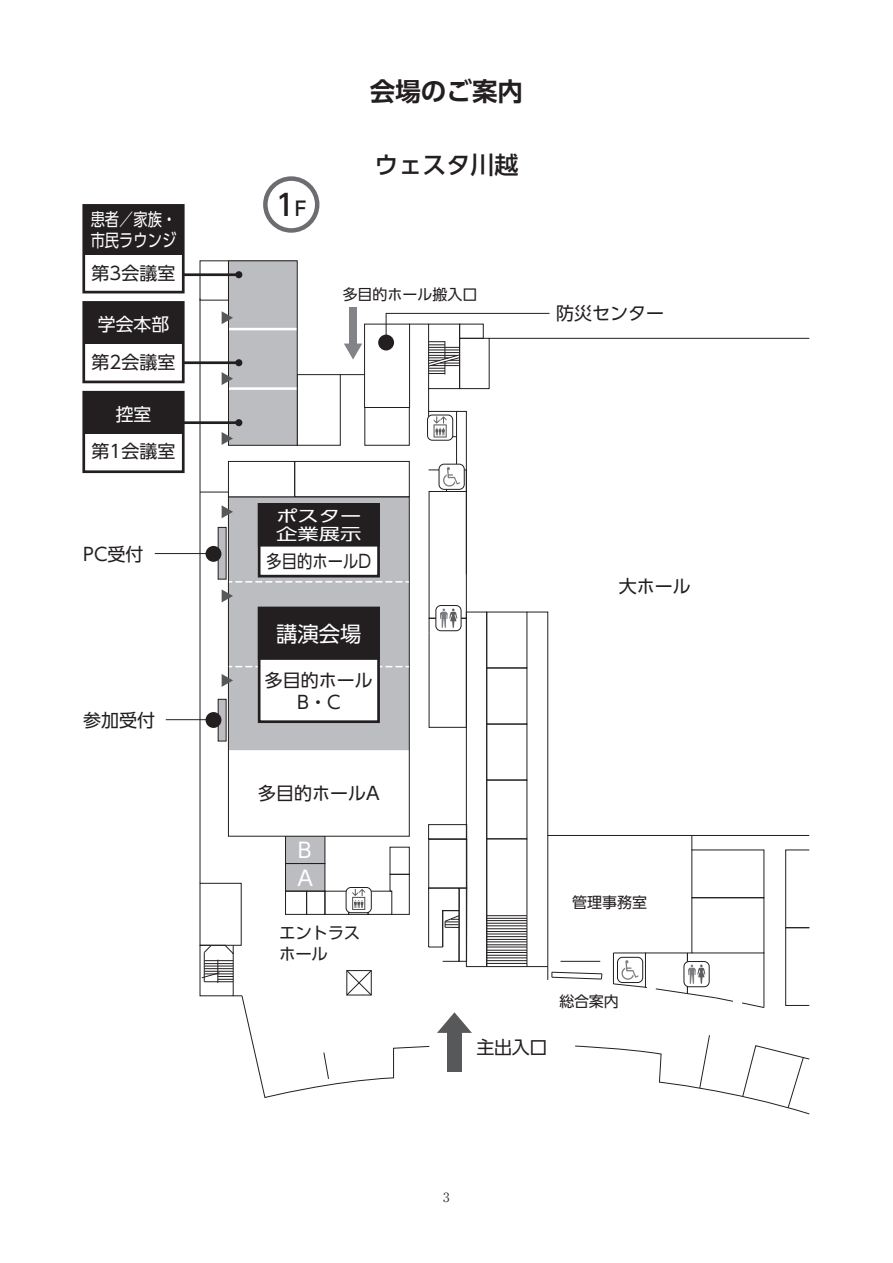
<style>
.page{position:relative;width:893px;height:1263px;background:#fff}
.page>*{position:absolute;margin:0;border:0;box-sizing:border-box;transform-origin:0 0}
.t1{font:500 29.25px "UD Shin Go Pr 6 N";color:#231f20}
.t2{font:700 25.5px "UD Shin Go Pr 6 N De";color:#231f20}
.t3{font:500 24px "UD Shin Go Pr 6 N";color:#231f20}
.t4{font:21.45px "UD Shin Go Pr 6 N";color:#fff}
.t5{font:20.85px/27.5px "UD Shin Go Pr 6 N";color:#fff}
.t6{font:18px/21.6px "UD Shin Go Pr 6 N";color:#231f20;text-align:center}
.t7{font:18px "UD Shin Go Pr 6 N";color:#231f20;scale:.85 1}
.t8{font:17.85px/21px "UD Shin Go Pr 6 N";color:#fff;scale:.8 1}
.t9{font:17.85px "UD Shin Go Pr 6 N";color:#fff}
.t10{font:16.5px/21px "UD Shin Go Pr 6 N";letter-spacing:-.02em;color:#231f20}
.t11{font:16.05px/18px "UD Shin Go Pr 6 N";color:#fff;scale:1.33 1}
.t12{font:15px "UD Shin Go Pr 6 N";color:#231f20}
.t13{font:300 12.75px "Ryumin Pr 6 N";color:#231f20}
.s1{font-size:19.5px}
</style>
<div class="page">
<div style="left:263px;top:176px;width:56px;height:57px;border:4px solid #6c6d70;border-radius:50%"></div>
<svg style="left:437px;top:337px;width:372px;height:665px"></svg>
<div style="left:286px;top:836px;width:39px;height:55px;background:#bcbdc0"></div>
<div style="left:691px;top:849px;width:73px;height:49px;border:1px solid #231f20"></div>
<hr style="left:763px;top:953px;width:1px;height:54px;background:#231f20">
<svg style="left:742px;top:1002px;width:23px;height:6px"></svg>
<hr style="left:687px;top:953px;width:1px;height:40px;background:#231f20">
<hr style="left:645px;top:952px;width:47px;height:1px;background:#231f20">
<div style="left:459px;top:338px;width:31px;height:51px;border:1px solid #231f20"></div>
<div style="left:429px;top:491px;width:38px;height:128px;border:1px solid #231f20"></div>
<div style="left:390px;top:847px;width:20px;height:28px;border:1px solid #231f20"></div>
<div style="left:285px;top:835px;width:40px;height:29px;border:1px solid #231f20"></div>
<div style="left:428px;top:824px;width:39px;height:15px;border:1px solid #231f20"></div>
<div style="left:428px;top:839px;width:39px;height:49px;border:1px solid #231f20"></div>
<div style="left:294px;top:461px;width:116px;height:36px;border:1px solid #231f20"></div>
<div style="left:228px;top:461px;width:67px;height:36px;border:1px solid #231f20"></div>
<div style="left:364px;top:407px;width:46px;height:39px;border:1px solid #231f20"></div>
<div style="left:297px;top:374px;width:44px;height:72px;border:1px solid #231f20"></div>
<div style="left:364px;top:324px;width:46px;height:84px;border:1px solid #231f20"></div>
<div style="left:428px;top:324px;width:32px;height:65px;border:1px solid #231f20"></div>
<svg style="left:526px;top:611px;width:284px;height:225px"></svg>
<hr style="left:560px;top:961px;width:40px;height:1px;background:#231f20">
<hr style="left:547px;top:835px;width:1px;height:145px;background:#231f20">
<div style="left:466px;top:612px;width:21px;height:355px;border:1px solid #231f20"></div>
<div style="left:486px;top:838px;width:41px;height:129px;border:1px solid #231f20"></div>
<hr style="left:487px;top:966px;width:40px;height:1px;background:#231f20">
<div style="left:486px;top:780px;width:41px;height:59px;border:1px solid #231f20"></div>
<hr style="left:487px;top:963px;width:40px;height:1px;background:#231f20">
<hr style="left:487px;top:960px;width:40px;height:1px;background:#231f20">
<hr style="left:487px;top:957px;width:40px;height:1px;background:#231f20">
<hr style="left:487px;top:955px;width:40px;height:1px;background:#231f20">
<hr style="left:487px;top:952px;width:40px;height:1px;background:#231f20">
<hr style="left:487px;top:950px;width:40px;height:1px;background:#231f20">
<hr style="left:487px;top:946px;width:40px;height:1px;background:#231f20">
<hr style="left:487px;top:944px;width:40px;height:1px;background:#231f20">
<hr style="left:487px;top:941px;width:40px;height:1px;background:#231f20">
<hr style="left:487px;top:939px;width:40px;height:1px;background:#231f20">
<hr style="left:487px;top:936px;width:40px;height:1px;background:#231f20">
<hr style="left:487px;top:933px;width:40px;height:1px;background:#231f20">
<hr style="left:487px;top:931px;width:40px;height:1px;background:#231f20">
<hr style="left:487px;top:928px;width:40px;height:1px;background:#231f20">
<hr style="left:487px;top:925px;width:40px;height:1px;background:#231f20">
<hr style="left:487px;top:923px;width:40px;height:1px;background:#231f20">
<hr style="left:487px;top:920px;width:40px;height:1px;background:#231f20">
<hr style="left:487px;top:918px;width:40px;height:1px;background:#231f20">
<hr style="left:487px;top:915px;width:40px;height:1px;background:#231f20">
<svg style="left:691px;top:835px;width:1px;height:15px"></svg>
<svg style="left:340px;top:374px;width:25px;height:1px"></svg>
<hr style="left:489px;top:338px;width:320px;height:1px;background:#231f20">
<hr style="left:200px;top:299px;width:1px;height:584px;background:#231f20">
<svg style="left:200px;top:492px;width:28px;height:1px"></svg>
<svg style="left:527px;top:966px;width:76px;height:14px"></svg>
<div style="left:228px;top:582px;width:181px;height:169px;background:#bcbdc0"></div>
<div style="left:228px;top:497px;width:181px;height:85px;background:#bcbdc0"></div>
<div style="left:228px;top:329px;width:69px;height:60px;background:#bcbdc0"></div>
<div style="left:228px;top:388px;width:69px;height:57px;background:#bcbdc0"></div>
<div style="left:228px;top:261px;width:69px;height:68px;background:#bcbdc0"></div>
<div style="left:349px;top:307px;width:8px;height:39px;background:#828487"></div>
<svg style="left:344px;top:344px;width:18px;height:16px"></svg>
<hr style="left:228px;top:750px;width:182px;height:3px;background:#fff">
<hr style="left:228px;top:328px;width:69px;height:2px;background:#fff">
<hr style="left:228px;top:387px;width:69px;height:3px;background:#fff">
<div style="left:378px;top:335px;width:16px;height:15px;background:#231f20;border-radius:50%"></div>
<div style="left:228px;top:497px;width:182px;height:340px;border:1px solid #231f20"></div>
<div style="left:228px;top:260px;width:70px;height:186px;border:1px solid #231f20"></div>
<div style="left:684px;top:961px;width:25px;height:26px;background:#fff;border-radius:5px"></div>
<div style="left:683px;top:961px;width:27px;height:26px;border:1px solid #231f20;border-radius:5px"></div>
<svg style="left:655px;top:964px;width:79px;height:38px"></svg>
<div style="left:436px;top:605px;width:25px;height:26px;background:#fff;border-radius:5px"></div>
<div style="left:435px;top:605px;width:26px;height:26px;border:1px solid #231f20;border-radius:5px"></div>
<svg style="left:440px;top:608px;width:17px;height:20px"></svg>
<div style="left:427px;top:415px;width:26px;height:26px;border:1px solid #231f20;border-radius:5px"></div>
<svg style="left:612px;top:952px;width:35px;height:36px"></svg>
<svg style="left:428px;top:389px;width:39px;height:186px"></svg>
<svg style="left:385px;top:313px;width:165px;height:61px"></svg>
<div style="left:82px;top:204px;width:103px;height:89px;border:3px solid #231f20"></div>
<div style="left:84px;top:205px;width:99px;height:50px;background:#231f20"></div>
<hr style="left:182px;top:273px;width:57px;height:3px;background:#231f20">
<div style="left:235px;top:271px;width:7px;height:7px;background:#231f20;border-radius:50%"></div>
<div style="left:82px;top:301px;width:103px;height:82px;border:3px solid #231f20"></div>
<div style="left:84px;top:302px;width:99px;height:42px;background:#231f20"></div>
<div style="left:82px;top:391px;width:103px;height:82px;border:3px solid #231f20"></div>
<div style="left:84px;top:392px;width:99px;height:42px;background:#231f20"></div>
<hr style="left:182px;top:361px;width:57px;height:3px;background:#231f20">
<div style="left:235px;top:359px;width:7px;height:7px;background:#231f20;border-radius:50%"></div>
<hr style="left:182px;top:421px;width:57px;height:3px;background:#231f20">
<div style="left:235px;top:419px;width:7px;height:7px;background:#231f20;border-radius:50%"></div>
<div style="left:785px;top:927px;width:25px;height:79px;border:1px solid #231f20"></div>
<div style="left:785px;top:849px;width:25px;height:79px;border:1px solid #231f20"></div>
<svg style="left:575px;top:1035px;width:235px;height:80px"></svg>
<svg style="left:199px;top:873px;width:273px;height:225px"></svg>
<svg style="left:222px;top:311px;width:11px;height:13px"></svg>
<svg style="left:222px;top:372px;width:11px;height:13px"></svg>
<svg style="left:222px;top:432px;width:11px;height:13px"></svg>
<svg style="left:222px;top:505px;width:11px;height:13px"></svg>
<svg style="left:222px;top:589px;width:11px;height:13px"></svg>
<svg style="left:222px;top:674px;width:11px;height:13px"></svg>
<svg style="left:229px;top:581px;width:180px;height:2px"></svg>
<svg style="left:229px;top:666px;width:180px;height:1px"></svg>
<div style="left:259px;top:608px;width:120px;height:114px;background:#fff"></div>
<div style="left:258px;top:607px;width:122px;height:116px;border:3px solid #231f20"></div>
<div style="left:259px;top:608px;width:120px;height:50px;background:#231f20"></div>
<div style="left:258px;top:607px;width:122px;height:53px;border:3px solid #231f20"></div>
<div style="left:259px;top:504px;width:120px;height:72px;background:#fff"></div>
<div style="left:258px;top:503px;width:122px;height:74px;border:3px solid #231f20"></div>
<div style="left:259px;top:504px;width:120px;height:41px;background:#231f20"></div>
<div style="left:258px;top:503px;width:122px;height:44px;border:3px solid #231f20"></div>
<div style="left:218px;top:527px;width:8px;height:52px;background:#bcbdc0"></div>
<div style="left:218px;top:527px;width:8px;height:52px;border:1px solid #231f20"></div>
<div style="left:218px;top:699px;width:8px;height:42px;background:#bcbdc0"></div>
<div style="left:218px;top:699px;width:8px;height:42px;border:1px solid #231f20"></div>
<div style="left:206px;top:546px;width:15px;height:16px;background:#231f20;border-radius:50%"></div>
<hr style="left:155px;top:553px;width:58px;height:1px;background:#231f20">
<div style="left:206px;top:712px;width:15px;height:16px;background:#231f20;border-radius:50%"></div>
<hr style="left:166px;top:719px;width:47px;height:1px;background:#231f20">
<h2 class="t2" style="left:370px;top:71px;width:155px">会場のご案内</h2>
<p class="t8" style="left:91px;top:209px;width:108px">患者／家族・市民ラウンジ</p>
<p class="t6" style="left:92px;top:261px;width:85px">第3会議室</p>
<p class="t9" style="left:98px;top:310px;width:73px">学会本部</p>
<p class="t6" style="left:92px;top:350px;width:85px">第2会議室</p>
<p class="t9" style="left:116px;top:399px;width:37px">控室</p>
<p class="t6" style="left:92px;top:440px;width:85px">第1会議室</p>
<h1 class="t1" style="left:276px;top:181px;width:33px">1<span class="s1">F</span></h1>
<h3 class="t3" style="left:374px;top:146px;width:145px">ウェスタ川越</h3>
<p class="t12" style="left:343px;top:282px;width:136px">多目的ホール搬入口</p>
<p class="t11" style="left:276px;top:506px;width:66px">ポスター企業展示</p>
<p class="t6" style="left:83px;top:543px;width:62px">PC受付</p>
<p class="t7" style="left:267px;top:546px;width:124px">多目的ホールD</p>
<p class="t6" style="left:83px;top:709px;width:74px">参加受付</p>
<p class="t4" style="left:276px;top:617px;width:87px">講演会場</p>
<p class="t6" style="left:265px;top:669px;width:109px">多目的ホール<br>B・C</p>
<p class="t6" style="left:556px;top:302px;width:109px">防災センター</p>
<p class="t6" style="left:619px;top:575px;width:73px">大ホール</p>
<p class="t6" style="left:258px;top:782px;width:123px">多目的ホールA</p>
<p class="t5" style="left:298px;top:836px;width:17px">B<br>A</p>
<p class="t10" style="left:279px;top:922px;width:83px">エントラスホール</p>
<p class="t12" style="left:572px;top:890px;width:76px">管理事務室</p>
<p class="t6" style="left:476px;top:1035px;width:72px">主出入口</p>
<p class="t12" style="left:560px;top:989px;width:61px">総合案内</p>
<p class="t13" style="left:443px;top:1187px;width:8px">3</p>
</div>
